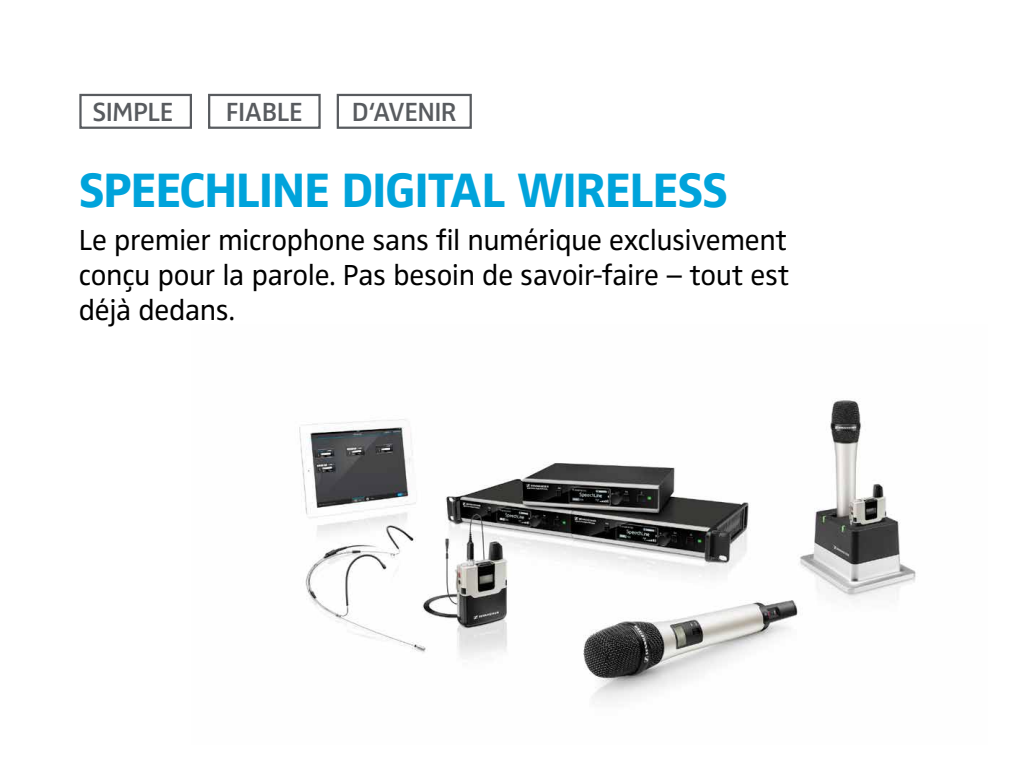
<style>
.page{position:relative;width:1024px;height:768px;background:#fff}
.page>*{position:absolute;margin:0;border:0;box-sizing:border-box;transform-origin:0 0}
.t1{font:700 50px "Sennheiser";letter-spacing:-.025em;color:#00a3db}
.t2{font:30px/35px "Sennheiser";letter-spacing:-.015em;color:#000;text-align:justify}
.t3{font:600 27.2px "Sennheiser";letter-spacing:-.025em;color:#585b5f}
</style>
<div class="page">
<img style="left:299px;top:400px;width:617px;height:301px">
<div style="left:79px;top:94px;width:113px;height:35px;border:2px solid #585b5f"></div>
<div style="left:208px;top:94px;width:113px;height:35px;border:2px solid #585b5f"></div>
<div style="left:337px;top:94px;width:135px;height:35px;border:2px solid #585b5f"></div>
<p class="t3" style="left:92px;top:96px;width:82px">SIMPLE</p>
<p class="t3" style="left:226px;top:96px;width:78px">FIABLE</p>
<p class="t3" style="left:352px;top:96px;width:106px">D‘AVENIR</p>
<h1 class="t1" style="left:79px;top:161px;width:651px">SPEECHLINE DIGITAL WIRELESS</h1>
<p class="t2" style="left:79px;top:222px;width:712px">Le premier microphone sans fil numérique exclusivement conçu pour la parole. Pas besoin de savoir-faire – tout est déjà dedans.</p>
</div>
